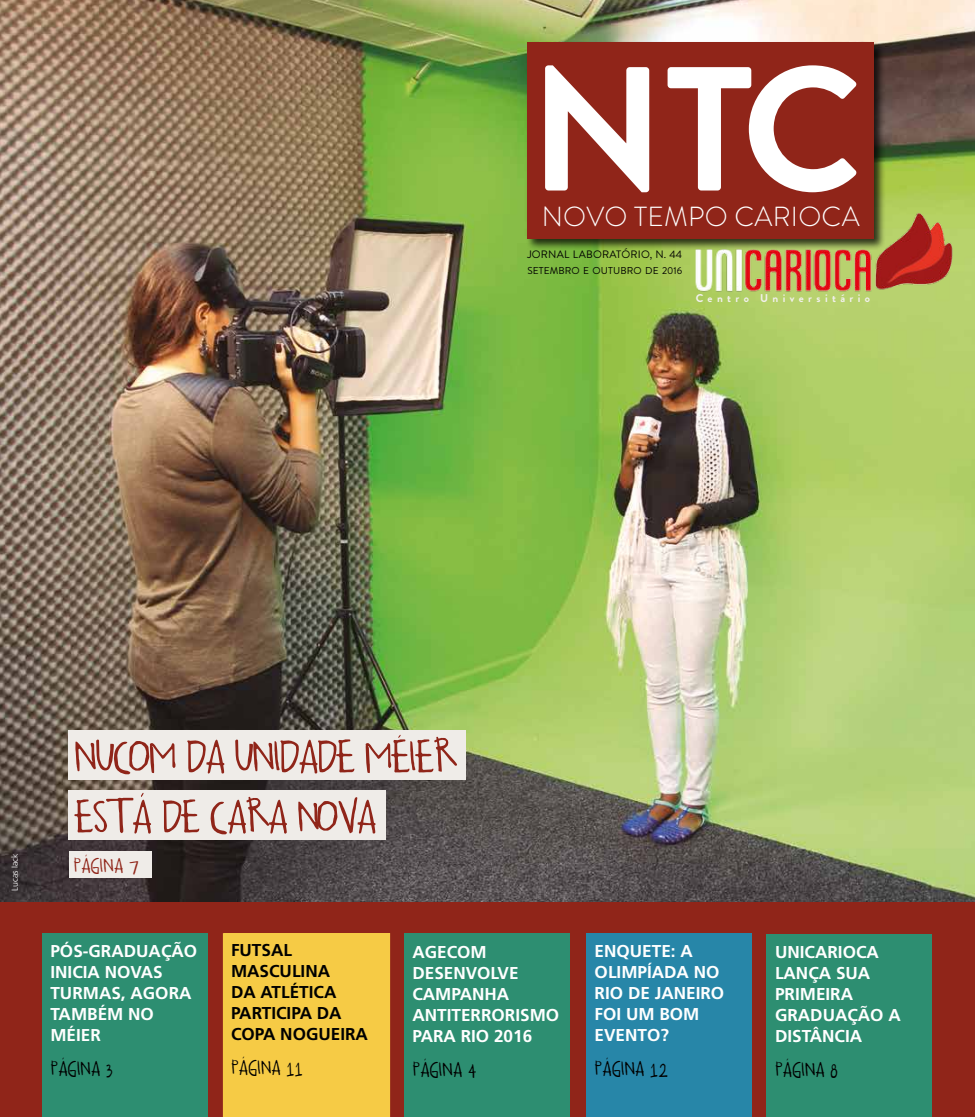
<style>
.page{position:relative;width:975px;height:1117px;background:#fff}
.page>*{position:absolute;margin:0;border:0;box-sizing:border-box;transform-origin:0 0}
.t1{font:700 176.12px "Brandon Grotesque";color:#fff}
.t2{font:64.88px/60px "TF2 Professor";letter-spacing:-.05em;color:#902519}
.t3{font:29.38px "TF2 Professor";letter-spacing:-.02em;color:#000}
.t4{font:29.38px "TF2 Professor";letter-spacing:-.02em;color:#902519}
.t5{font:300 27.62px "Brandon Grotesque";letter-spacing:.01em;color:#fff}
.t6{font:700 17.12px/21px "Frutiger LT Std";color:#fff}
.t7{font:700 17.12px/21px "Frutiger LT Std";color:#000}
.t8{font:700 11.25px "Brandon Grotesque";letter-spacing:.39em;color:#f2f0ed}
.t9{font:10.75px "Brandon Grotesque";letter-spacing:.02em;color:#000}
.t10{font:10px "Brandon Grotesque";letter-spacing:.01em;color:#000}
.t11{font:300 8.75px "Frutiger LT Std";color:#fff}
</style>
<div class="page">
<img style="left:0;top:0;width:974px;height:902px">
<div style="left:0;top:902px;width:974px;height:214px;background:#902519"></div>
<div style="left:586px;top:933px;width:166px;height:183px;background:#2786a8"></div>
<div style="left:404px;top:933px;width:166px;height:183px;background:#2d8e71"></div>
<div style="left:223px;top:933px;width:167px;height:183px;background:#f6cb45"></div>
<div style="left:766px;top:934px;width:166px;height:182px;background:#2d8e71"></div>
<div style="left:525px;top:41px;width:361px;height:209px;background:#000;opacity:.75"></div>
<div style="left:527px;top:43px;width:347px;height:195px;background:#902519"></div>
<img style="left:686px;top:206px;width:272px;height:89px">
<div style="left:42px;top:933px;width:166px;height:183px;background:#2d8e71"></div>
<div style="left:68px;top:790px;width:318px;height:49px;background:#efece8"></div>
<div style="left:68px;top:851px;width:83px;height:26px;background:#efece8"></div>
<div style="left:68px;top:730px;width:397px;height:50px;background:#efece8"></div>
<h1 class="t1" style="left:529px;top:27px;width:335px">NTC</h1>
<h3 class="t5" style="left:541px;top:200px;width:319px">NOVO TEMPO CARIOCA</h3>
<p class="t9" style="left:527px;top:248px;width:156px">JORNAL LABORATÓRIO, N. 44</p>
<p class="t10" style="left:527px;top:265px;width:156px">SETEMBRO E OUTUBRO DE 2016</p>
<p class="t8" style="left:695px;top:291px;width:176px">Centro Universitário</p>
<p class="t11" style="left:10px;top:890px;width:39px;rotate:-90deg">Lucas Iack</p>
<h2 class="t2" style="left:73px;top:722px;width:386px">NUCOM DA UNIDADE MÉIER<br>ESTÁ DE CARA NOVA</h2>
<h3 class="t4" style="left:73px;top:846px;width:67px">PÁGINA 7</h3>
<p class="t6" style="left:50px;top:940px;width:148px">PÓS-GRADUAÇÃO<br>INICIA NOVAS<br>TURMAS, AGORA<br>TAMBÉM NO<br>MÉIER</p>
<h3 class="t3" style="left:50px;top:1049px;width:64px">PÁGINA 3</h3>
<p class="t7" style="left:231px;top:939px;width:138px">FUTSAL<br>MASCULINA<br>DA ATLÉTICA<br>PARTICIPA DA<br>COPA NOGUEIRA</p>
<h3 class="t3" style="left:231px;top:1048px;width:74px">PÁGINA 11</h3>
<p class="t6" style="left:412px;top:941px;width:148px">AGECOM<br>DESENVOLVE<br>CAMPANHA<br>ANTITERRORISMO<br>PARA RIO 2016</p>
<h3 class="t3" style="left:412px;top:1050px;width:66px">PÁGINA 4</h3>
<p class="t6" style="left:594px;top:940px;width:131px">ENQUETE: A<br>OLIMPÍADA NO<br>RIO DE JANEIRO<br>FOI UM BOM<br>EVENTO?</p>
<h3 class="t3" style="left:594px;top:1049px;width:75px">PÁGINA 12</h3>
<p class="t6" style="left:775px;top:941px;width:127px">UNICARIOCA<br>LANÇA SUA<br>PRIMEIRA<br>GRADUAÇÃO A<br>DISTÂNCIA</p>
<h3 class="t3" style="left:775px;top:1050px;width:65px">PÁGINA 8</h3>
</div>
